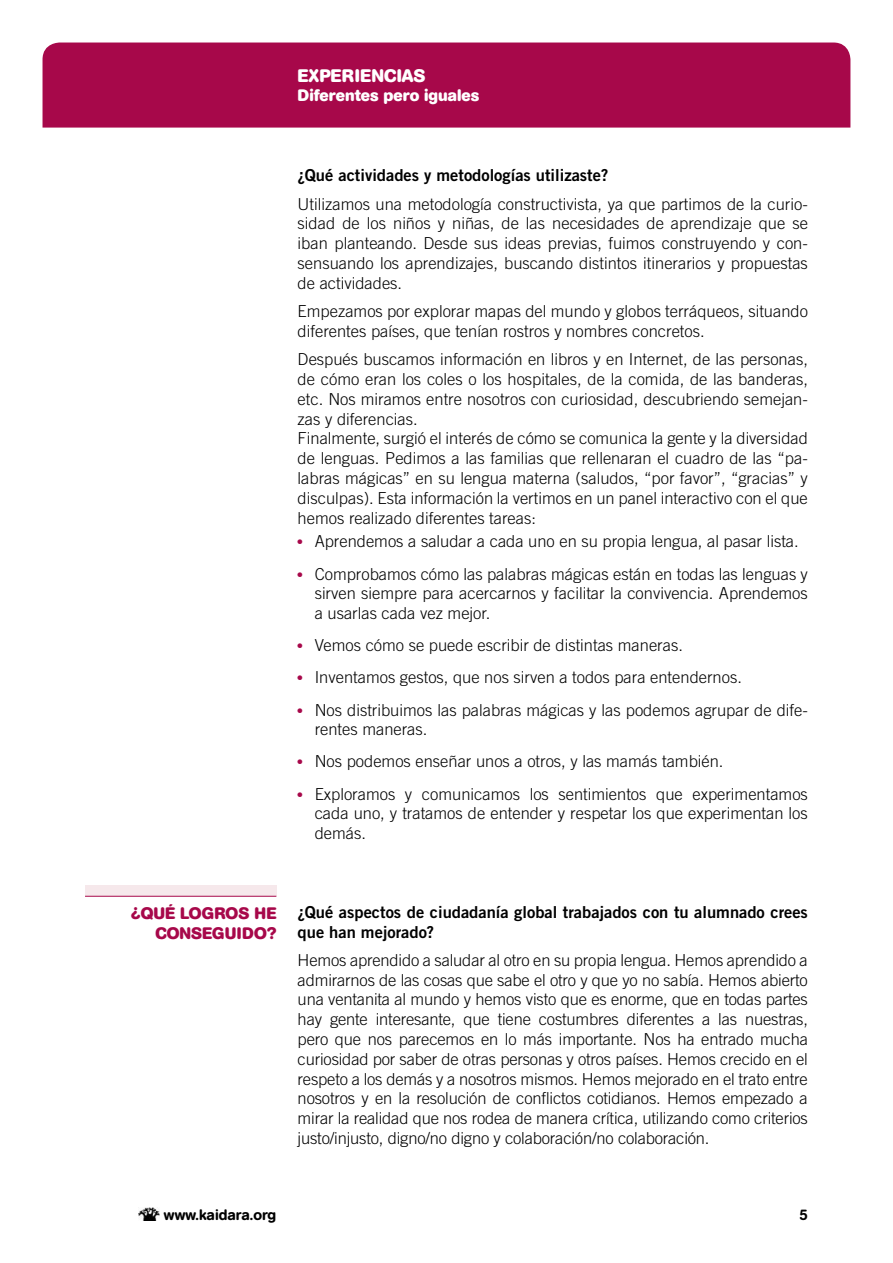
<style>
.page{position:relative;width:893px;height:1263px;background:#fff}
.page>*{position:absolute;margin:0;border:0;box-sizing:border-box;transform-origin:0 0}
.t1{font:700 18px "AG Book Rounded";letter-spacing:.02em;color:#fff}
.t2{font:300 16.5px/19.8px "Trade Gothic";color:#000;text-align:justify}
.t3{font:16.5px/19.8px "Trade Gothic Bold Two";color:#000}
.t4{font:700 16.5px/19.8px "AG Book Rounded";color:#a7084a;text-align:right}
.t5{font:700 16.5px "AG Book Rounded";color:#fff}
.t6{font:500 15px "AG Book Rounded";color:#000}
.s1{font-family:"AG Book Rounded";font-weight:700;font-size:15px;color:#a7084a}
</style>
<div class="page">
<img style="left:139px;top:1207px;width:20px;height:13px">
<div style="left:43px;top:43px;width:807px;height:85px;background:#a7084a"></div>
<div style="left:85px;top:885px;width:191px;height:11px;background:#f6e8eb"></div>
<hr style="left:85px;top:896px;width:191px;height:1px;background:#a7084a">
<p class="t1" style="left:298px;top:65px;width:129px">EXPERIENCIAS</p>
<p class="t5" style="left:298px;top:86px;width:183px">Diferentes pero iguales</p>
<p class="t3" style="left:298px;top:165px;width:312px">¿Qué actividades y metodologías utilizaste?</p>
<p class="t2" style="left:298px;top:194px;width:512px">Utilizamos una metodología constructivista, ya que partimos de la curio&shy;sidad de los niños y niñas, de las necesidades de aprendizaje que se iban planteando. Desde sus ideas previas, fuimos construyendo y con&shy;sensuando los aprendizajes, buscando distintos itinerarios y propuestas de actividades.</p>
<p class="t2" style="left:298px;top:301px;width:512px">Empezamos por explorar mapas del mundo y globos terráqueos, situando diferentes países, que tenían rostros y nombres concretos.</p>
<p class="t2" style="left:298px;top:349px;width:512px;text-align:left">Después buscamos información en libros y en Internet, de las personas, de cómo eran los coles o los hospitales, de la comida, de las banderas, etc. Nos miramos entre nosotros con curiosidad, descubriendo semejan&shy;zas y diferencias.<br>Finalmente, surgió el interés de cómo se comunica la gente y la diversidad de lenguas. Pedimos a las familias que rellenaran el cuadro de las “pa&shy;labras mágicas” en su lengua materna (saludos, “por favor”, “gracias” y disculpas). Esta información la vertimos en un panel interactivo con el que hemos realizado diferentes tareas:</p>
<p class="t2" style="left:298px;top:531px;width:503px"><span class="s1">•</span> Aprendemos a saludar a cada uno en su propia lengua, al pasar lista.</p>
<p class="t2" style="left:315px;top:564px;width:495px;text-indent:-17px"><span class="s1">•</span> Comprobamos cómo las palabras mágicas están en todas las lenguas y sirven siempre para acercarnos y facilitar la convivencia. Aprendemos a usarlas cada vez mejor.</p>
<p class="t2" style="left:298px;top:635px;width:387px"><span class="s1">•</span> Vemos cómo se puede escribir de distintas maneras.</p>
<p class="t2" style="left:298px;top:667px;width:446px"><span class="s1">•</span> Inventamos gestos, que nos sirven a todos para entendernos.</p>
<p class="t2" style="left:315px;top:700px;width:495px;text-indent:-17px"><span class="s1">•</span> Nos distribuimos las palabras mágicas y las podemos agrupar de dife&shy;rentes maneras.</p>
<p class="t2" style="left:298px;top:751px;width:427px"><span class="s1">•</span> Nos podemos enseñar unos a otros, y las mamás también.</p>
<p class="t2" style="left:315px;top:784px;width:495px;text-indent:-17px"><span class="s1">•</span> Exploramos y comunicamos los sentimientos que experimentamos cada uno, y tratamos de entender y respetar los que experimentan los demás.</p>
<p class="t4" style="left:131px;top:904px;width:147px">¿QUÉ LOGROS HE<br>CONSEGUIDO?</p>
<p class="t3" style="left:298px;top:902px;width:512px">¿Qué aspectos de ciudadanía global trabajados con tu alumnado crees que han mejorado?</p>
<p class="t2" style="left:298px;top:950px;width:512px">Hemos aprendido a saludar al otro en su propia lengua. Hemos aprendido a admirarnos de las cosas que sabe el otro y que yo no sabía. Hemos abierto una ventanita al mundo y hemos visto que es enorme, que en todas partes hay gente interesante, que tiene costumbres diferentes a las nuestras, pero que nos parecemos en lo más importante. Nos ha entrado mucha curiosidad por saber de otras personas y otros países. Hemos crecido en el respeto a los demás y a nosotros mismos. Hemos mejorado en el trato entre nosotros y en la resolución de conflictos cotidianos. Hemos empezado a mirar la realidad que nos rodea de manera crítica, utilizando como criterios justo/injusto, digno/no digno y colaboración/no colaboración.</p>
<p class="t6" style="left:164px;top:1206px;width:114px">www.kaidara.org</p>
<p class="t6" style="left:799px;top:1206px;width:10px">5</p>
</div>
